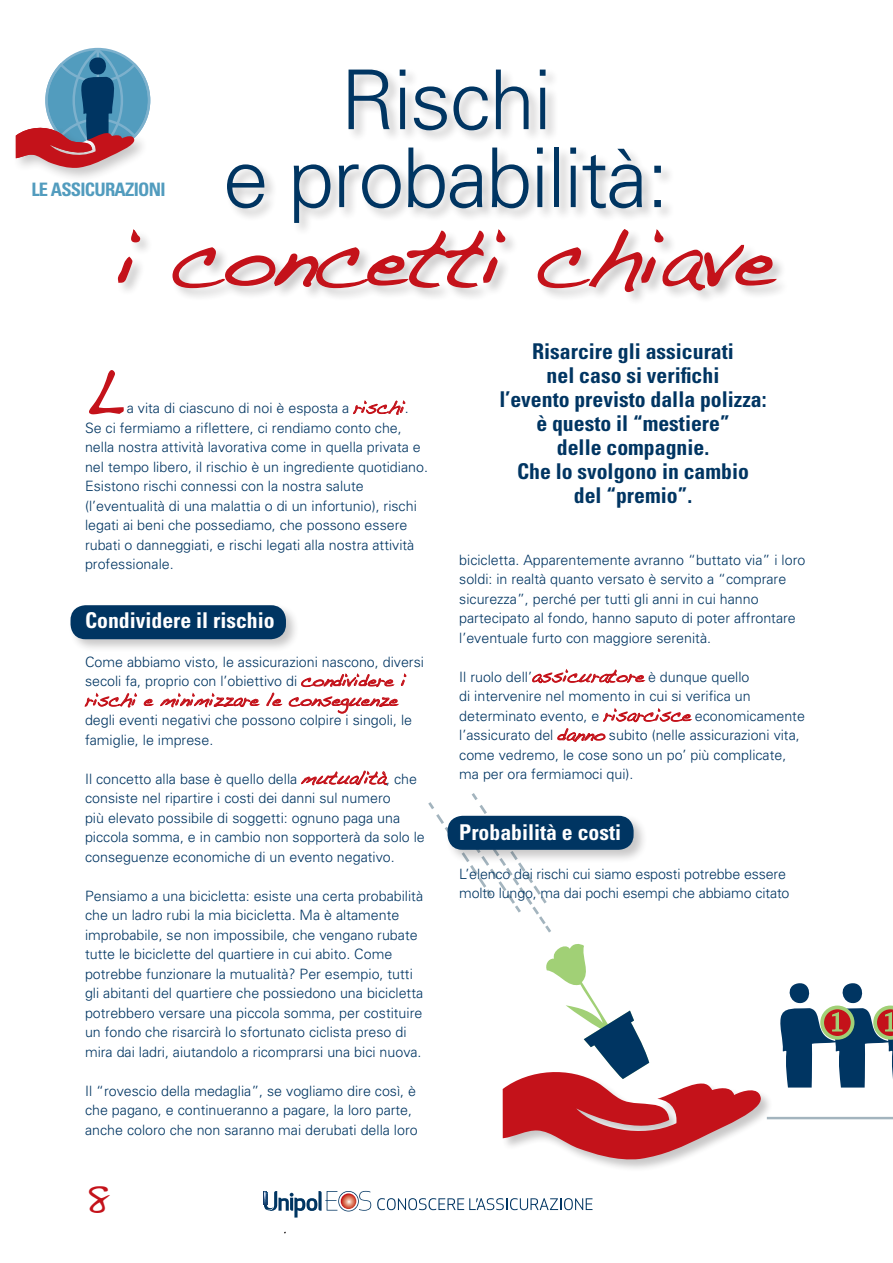
<style>
.page{position:relative;width:893px;height:1263px;background:#fff}
.page>*{position:absolute;margin:0;border:0;box-sizing:border-box;transform-origin:0 0}
.t1{font:300 82.5px/78px "Univers";letter-spacing:-.02em;color:#003562;text-align:center}
.t2{font:82.5px "Handwriting Dakota";letter-spacing:-.01em;color:#c4121a}
.t3{font:60px "Handwriting Dakota";color:#c4121a}
.t4{font:45px "Handwriting Dakota";color:#c4121a}
.t5{font:700 condensed 21.75px/24px "Univers";color:#003562;text-align:center}
.t6{font:700 condensed 21.75px "Univers";color:#fff}
.t7{font:700 condensed 18.6px "Univers";letter-spacing:-.04em;color:#529cbe}
.t8{font:18px "Handwriting Dakota";color:#c4121a}
.t9{font:300 14.25px/19.5px "Univers";color:#003562}
.s1{font-family:"Handwriting Dakota";font-weight:400;font-size:18px;color:#c4121a}
</style>
<div class="page">
<svg style="left:377px;top:1198px;width:215px;height:12px"></svg>
<svg style="left:264px;top:1191px;width:107px;height:26px"></svg>
<hr style="left:767px;top:1117px;width:126px;height:2px;background:#a3b4be">
<svg style="left:428px;top:793px;width:123px;height:140px"></svg>
<div style="left:445px;top:813px;width:203px;height:51px;background:#231f20;opacity:.25"></div>
<div style="left:448px;top:816px;width:186px;height:34px;background:#003562;border-radius:15px"></div>
<div style="left:68px;top:603px;width:232px;height:51px;background:#231f20;opacity:.25"></div>
<div style="left:71px;top:605px;width:215px;height:34px;background:#003562;border-radius:15px"></div>
<div style="left:116px;top:67px;width:673px;height:239px;background:#231f20;opacity:.25"></div>
<svg style="left:117px;top:228px;width:24px;height:55px"></svg>
<svg style="left:172px;top:228px;width:334px;height:61px"></svg>
<svg style="left:537px;top:228px;width:241px;height:65px"></svg>
<svg style="left:89px;top:370px;width:35px;height:45px"></svg>
<svg style="left:353px;top:400px;width:52px;height:15px"></svg>
<svg style="left:301px;top:673px;width:94px;height:14px"></svg>
<svg style="left:401px;top:673px;width:6px;height:13px"></svg>
<svg style="left:85px;top:693px;width:52px;height:14px"></svg>
<svg style="left:144px;top:699px;width:10px;height:7px"></svg>
<svg style="left:160px;top:693px;width:100px;height:15px"></svg>
<svg style="left:266px;top:692px;width:17px;height:14px"></svg>
<svg style="left:289px;top:696px;width:110px;height:18px"></svg>
<svg style="left:301px;top:770px;width:86px;height:15px"></svg>
<svg style="left:532px;top:669px;width:113px;height:14px"></svg>
<svg style="left:603px;top:708px;width:89px;height:14px"></svg>
<svg style="left:557px;top:728px;width:49px;height:14px"></svg>
<div style="left:501px;top:1071px;width:272px;height:102px;background:#231f20;opacity:.25"></div>
<svg style="left:780px;top:983px;width:113px;height:104px"></svg>
<svg style="left:503px;top:944px;width:260px;height:217px"></svg>
<hr style="left:97px;top:49px;width:2px;height:103px;background:#7db1cd">
<div style="left:13px;top:125px;width:136px;height:58px;background:#231f20;opacity:.25"></div>
<svg style="left:16px;top:56px;width:136px;height:113px"></svg>
<h1 class="t1" style="left:223px;top:61px;width:448px">Rischi<br>e probabilità:</h1>
<h1 class="t2" style="left:117px;top:208px;width:660px">i concetti chiave</h1>
<h3 class="t7" style="left:31px;top:178px;width:136px">LE ASSICURAZIONI</h3>
<h2 class="t3" style="left:85px;top:357px;width:39px">L</h2>
<p class="t9" style="left:85px;top:398px;width:344px;text-indent:42px">a vita di ciascuno di noi è esposta a <span class="s1">rischi</span>.<br>Se ci fermiamo a riflettere, ci rendiamo conto che, nella nostra attività lavorativa come in quella privata e nel tempo libero, il rischio è un ingrediente quotidiano.<br>Esistono rischi connessi con la nostra salute (l’eventualità di una malattia o di un infortunio), rischi legati ai beni che possediamo, che possono essere rubati o danneggiati, e rischi legati alla nostra attività professionale.</p>
<h3 class="t6" style="left:85px;top:606px;width:191px">Condividere il rischio</h3>
<p class="t9" style="left:85px;top:652px;width:340px">Come abbiamo visto, le assicurazioni nascono, diversi secoli fa, proprio con l’obiettivo di <span class="s1">condividere i</span></p>
<p class="t8" style="left:85px;top:689px;width:314px">rischi e minimizzare le conseguenze</p>
<p class="t9" style="left:85px;top:710px;width:329px">degli eventi negativi che possono colpire i singoli, le famiglie, le imprese.</p>
<p class="t9" style="left:85px;top:769px;width:341px">Il concetto alla base è quello della <span class="s1">mutualità</span>, che consiste nel ripartire i costi dei danni sul numero<br>più elevato possibile di soggetti: ognuno paga una piccola somma, e in cambio non sopporterà da solo le conseguenze economiche di un evento negativo.</p>
<p class="t9" style="left:85px;top:886px;width:340px">Pensiamo a una bicicletta: esiste una certa probabilità che un ladro rubi la mia bicicletta. Ma è altamente improbabile, se non impossibile, che vengano rubate tutte le biciclette del quartiere in cui abito. Come potrebbe funzionare la mutualità? Per esempio, tutti gli abitanti del quartiere che possiedono una bicicletta potrebbero versare una piccola somma, per costituire un fondo che risarcirà lo sfortunato ciclista preso di mira dai ladri, aiutandolo a ricomprarsi una bici nuova.</p>
<p class="t9" style="left:85px;top:1081px;width:334px">Il “rovescio della medaglia”, se vogliamo dire così, è che pagano, e continueranno a pagare, la loro parte, anche coloro che non saranno mai derubati della loro</p>
<h3 class="t4" style="left:85px;top:1165px;width:26px">8</h3>
<h3 class="t5" style="left:499px;top:340px;width:269px">Risarcire gli assicurati<br>nel caso si verifichi<br>l’evento previsto dalla polizza: è questo il “mestiere”<br>delle compagnie.<br>Che lo svolgono in cambio<br>del “premio”.</h3>
<p class="t9" style="left:459px;top:550px;width:348px">bicicletta. Apparentemente avranno “buttato via” i loro soldi: in realtà quanto versato è servito a “comprare sicurezza”, perché per tutti gli anni in cui hanno partecipato al fondo, hanno saputo di poter affrontare l’eventuale furto con maggiore serenità.</p>
<p class="t9" style="left:459px;top:667px;width:347px">Il ruolo dell’<span class="s1">assicuratore</span> è dunque quello<br>di intervenire nel momento in cui si verifica un determinato evento, e <span class="s1">risarcisce</span> economicamente l’assicurato del <span class="s1">danno</span> subito (nelle assicurazioni vita, come vedremo, le cose sono un po’ più complicate, ma per ora fermiamoci qui).</p>
<h3 class="t6" style="left:459px;top:819px;width:163px">Probabilità e costi</h3>
<p class="t9" style="left:459px;top:864px;width:332px">L’elenco dei rischi cui siamo esposti potrebbe essere molto lungo, ma dai pochi esempi che abbiamo citato</p>
</div>
